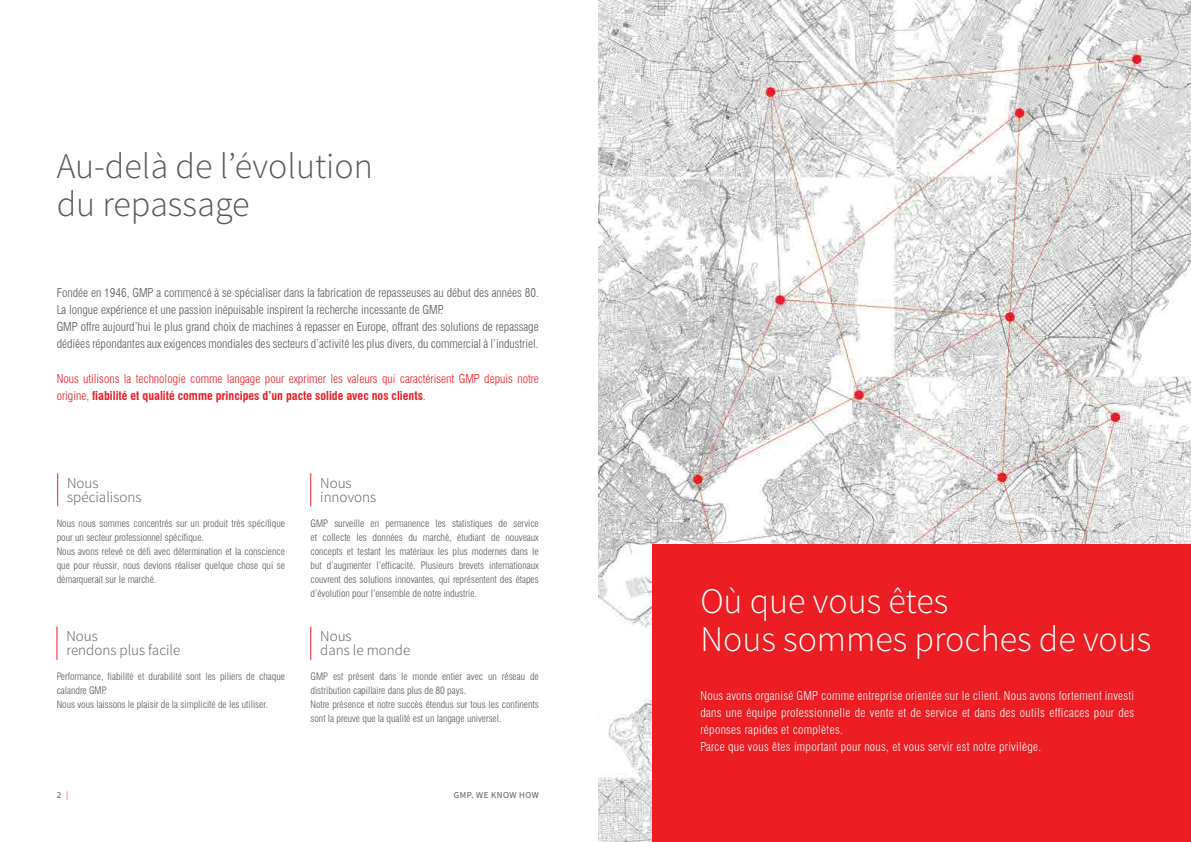
<style>
.page{position:relative;width:1191px;height:842px;background:#fff}
.page>*{position:absolute;margin:0;border:0;box-sizing:border-box;transform-origin:0 0}
.t1{font:300 36px/38px "Source Sans Pro";color:#fff}
.t2{font:300 36px/38px "Source Sans Pro";color:#565659}
.t3{font:300 15px/14px "Source Sans Pro";color:#565659}
.t4{font:300 condensed 12px/17px "Swiss 721 BT";color:#565659}
.t5{font:300 condensed 12px/17px "Swiss 721 BT";letter-spacing:.025em;color:#fff}
.t6{font:300 condensed 12px/17px "Swiss 721 BT";color:#ed1d24}
.t7{font:300 condensed 10px/14px "Swiss 721 BT";color:#565659}
.t8{font:9px "Source Sans Pro";letter-spacing:.05em;color:#565659}
.s1{font-weight:700}
.s2{color:#ef4130}
</style>
<div class="page">
<img style="left:598px;top:0;width:593px;height:842px">
<div style="left:652px;top:544px;width:539px;height:298px;background:#ed1d24"></div>
<hr style="left:57px;top:473px;width:1px;height:33px;background:#ed1d24">
<hr style="left:310px;top:473px;width:1px;height:33px;background:#ed1d24">
<hr style="left:57px;top:627px;width:1px;height:33px;background:#ed1d24">
<hr style="left:310px;top:627px;width:1px;height:33px;background:#ed1d24">
<h1 class="t2" style="left:57px;top:147px;width:318px">Au-delà de l’évolution du repassage</h1>
<p class="t4" style="left:57px;top:284px;width:483px">Fondée en 1946, GMP a commencé à se spécialiser dans la fabrication de repasseuses au début des années 80.<br>La longue expérience et une passion inépuisable inspirent la recherche incessante de GMP.<br>GMP offre aujourd’hui le plus grand choix de machines à repasser en Europe, offrant des solutions de repassage dédiées répondantes aux exigences mondiales des secteurs d’activité les plus divers, du commercial à l’industriel.</p>
<p class="t6" style="left:57px;top:370px;width:483px">Nous utilisons la technologie comme langage pour exprimer les valeurs qui caractérisent GMP depuis notre origine, <span class="s1">fiabilité et qualité comme principes d’un pacte solide avec nos clients</span>.</p>
<h2 class="t3" style="left:67px;top:476px;width:76px">Nous spécialisons</h2>
<h2 class="t3" style="left:320px;top:476px;width:58px">Nous innovons</h2>
<p class="t7" style="left:57px;top:517px;width:230px">Nous nous sommes concentrés sur un produit très spécifique pour un secteur professionnel spécifique.<br>Nous avons relevé ce défi avec détermination et la conscience que pour réussir, nous devions réaliser quelque chose qui se démarquerait sur le marché.</p>
<p class="t7" style="left:310px;top:517px;width:230px;text-align:justify">GMP surveille en permanence les statistiques de service et collecte les données du marché, étudiant de nouveaux concepts et testant les matériaux les plus modernes dans le but d’augmenter l’efficacité. Plusieurs brevets internationaux couvrent des solutions innovantes, qui représentent des étapes d’évolution pour l’ensemble de notre industrie.</p>
<h2 class="t3" style="left:66px;top:629px;width:115px">Nous<br>rendons plus facile</h2>
<h2 class="t3" style="left:320px;top:629px;width:92px">Nous<br>dans le monde</h2>
<p class="t7" style="left:57px;top:670px;width:230px">Performance, fiabilité et durabilité sont les piliers de chaque calandre GMP.<br>Nous vous laissons le plaisir de la simplicité de les utiliser.</p>
<p class="t7" style="left:310px;top:670px;width:230px">GMP est présent dans le monde entier avec un réseau de distribution capillaire dans plus de 80 pays.<br>Notre présence et notre succès étendus sur tous les continents sont la preuve que la qualité est un langage universel.</p>
<p class="t8" style="left:57px;top:789px;width:13px">2 <span class="s2">|</span></p>
<p class="t8" style="left:454px;top:789px;width:86px">GMP. WE KNOW HOW</p>
<h1 class="t1" style="left:700px;top:582px;width:452px">Où que vous êtes<br>Nous sommes proches de vous</h1>
<p class="t5" style="left:700px;top:687px;width:435px">Nous avons organisé GMP comme entreprise orientée sur le client. Nous avons fortement investi dans une équipe professionnelle de vente et de service et dans des outils efficaces pour des réponses rapides et complètes.<br>Parce que vous êtes important pour nous, et vous servir est notre privilège.</p>
</div>
